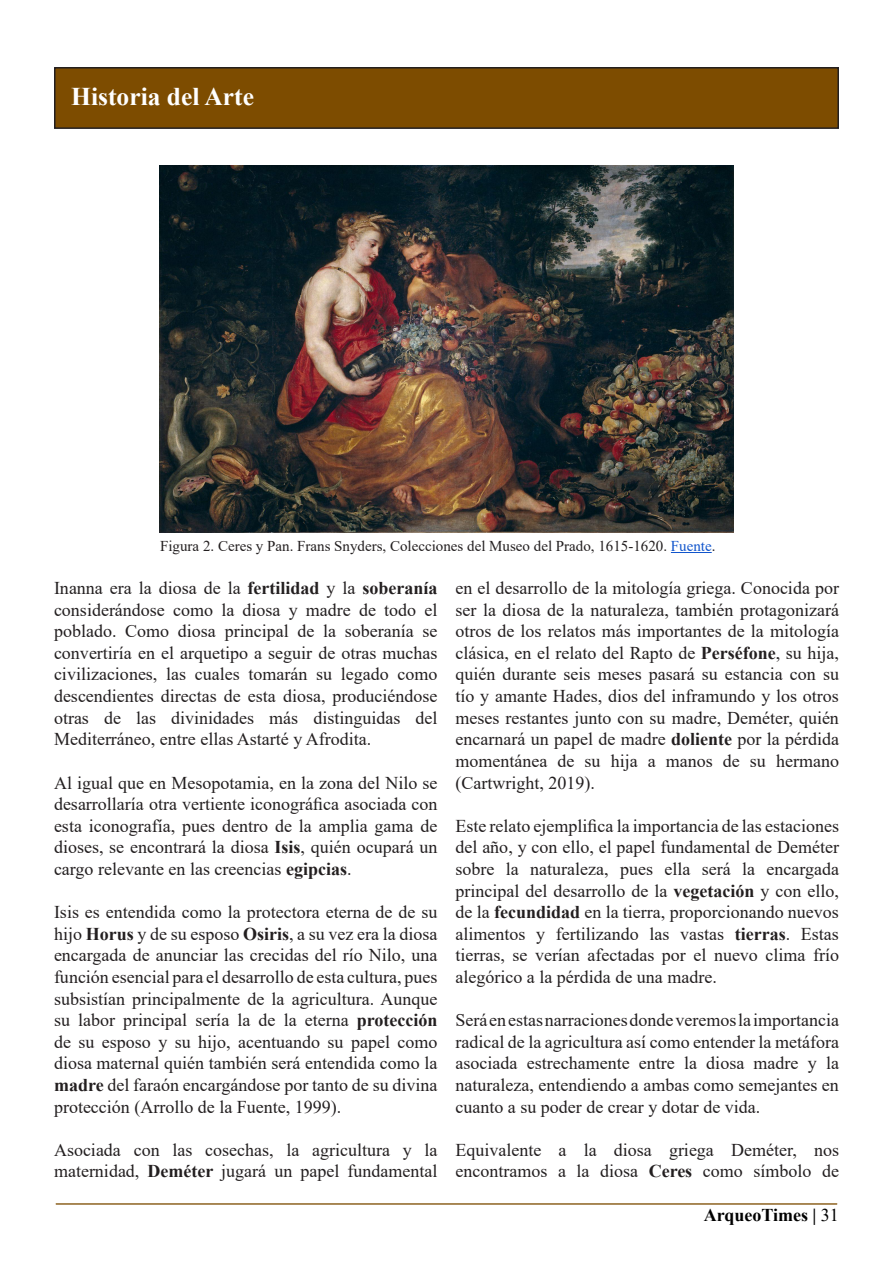
<style>
.page{position:relative;width:893px;height:1263px;background:#fff}
.page>*{position:absolute;margin:0;border:0;box-sizing:border-box;transform-origin:0 0}
.t1{font:700 25.5px "Times New Roman";color:#fff}
.t2{font:18px/21.6px "Times New Roman";color:#231f20;text-align:justify}
.t3{font:700 18px "Times New Roman";color:#000}
.t4{font:15px "Times New Roman";color:#231f20}
.s1{color:#15c}
.s2{font-weight:700}
.s3{font-weight:400}
</style>
<div class="page">
<svg style="left:55px;top:1203px;width:783px;height:2px;background:#a88857"></svg>
<div style="left:55px;top:68px;width:783px;height:60px;background:#7d4c00"></div>
<div style="left:54px;top:67px;width:785px;height:62px;border:2px solid #231f20"></div>
<img style="left:160px;top:166px;width:573px;height:367px">
<hr style="left:671px;top:552px;width:41px;height:1px;background:#15c">
<p class="t1" style="left:71px;top:78px;width:184px">Historia del Arte</p>
<p class="t4" style="left:160px;top:535px;width:557px">Figura 2. Ceres y Pan. Frans Snyders, Colecciones del Museo del Prado, 1615-1620. <span class="s1">Fuente</span>.</p>
<p class="t2" style="left:54px;top:577px;width:385px">Inanna era la diosa de la <span class="s2">fertilidad</span> y la <span class="s2">soberanía </span>considerándose como la diosa y madre de todo el poblado. Como diosa principal de la soberanía se convertiría en el arquetipo a seguir de otras muchas civilizaciones, las cuales tomarán su legado como descendientes directas de esta diosa, produciéndose otras de las divinidades más distinguidas del Mediterráneo, entre ellas Astarté y Afrodita.</p>
<p class="t2" style="left:54px;top:771px;width:385px">Al igual que en Mesopotamia, en la zona del Nilo se desarrollaría otra vertiente iconográfica asociada con esta iconografía, pues dentro de la amplia gama de dioses, se encontrará la diosa <span class="s2">Isis</span>, quién ocupará un cargo relevante en las creencias <span class="s2">egipcias</span>.</p>
<p class="t2" style="left:54px;top:901px;width:385px">Isis es entendida como la protectora eterna de de su hijo <span class="s2">Horus</span> y de su esposo <span class="s2">Osiris</span>, a su vez era la diosa encargada de anunciar las crecidas del río Nilo, una función esencial para el desarrollo de esta cultura, pues subsistían principalmente de la agricultura. Aunque su labor principal sería la de la eterna <span class="s2">protección </span>de su esposo y su hijo, acentuando su papel como diosa maternal quién también será entendida como la <span class="s2">madre</span> del faraón encargándose por tanto de su divina protección (Arrollo de la Fuente, 1999).</p>
<p class="t2" style="left:54px;top:1138px;width:385px">Asociada con las cosechas, la agricultura y la maternidad, <span class="s2">Deméter</span> jugará un papel fundamental</p>
<p class="t2" style="left:455px;top:577px;width:385px">en el desarrollo de la mitología griega. Conocida por ser la diosa de la naturaleza, también protagonizará otros de los relatos más importantes de la mitología clásica, en el relato del Rapto de <span class="s2">Perséfone</span>, su hija, quién durante seis meses pasará su estancia con su tío y amante Hades, dios del inframundo y los otros meses restantes junto con su madre, Deméter, quién encarnará un papel de madre <span class="s2">doliente</span> por la pérdida momentánea de su hija a manos de su hermano (Cartwright, 2019).</p>
<p class="t2" style="left:455px;top:814px;width:385px">Este relato ejemplifica la importancia de las estaciones del año, y con ello, el papel fundamental de Deméter sobre la naturaleza, pues ella será la encargada principal del desarrollo de la <span class="s2">vegetación</span> y con ello, de la <span class="s2">fecundidad</span> en la tierra, proporcionando nuevos alimentos y fertilizando las vastas <span class="s2">tierras</span>. Estas tierras, se verían afectadas por el nuevo clima frío alegórico a la pérdida de una madre.</p>
<p class="t2" style="left:455px;top:1009px;width:385px">Será en estas narraciones donde veremos la importancia radical de la agricultura así como entender la metáfora asociada estrechamente entre la diosa madre y la naturaleza, entendiendo a ambas como semejantes en cuanto a su poder de crear y dotar de vida.</p>
<p class="t2" style="left:455px;top:1138px;width:385px">Equivalente a la diosa griega Deméter, nos encontramos a la diosa <span class="s2">Ceres</span> como símbolo de</p>
<p class="t3" style="left:704px;top:1202px;width:137px">ArqueoTimes | <span class="s3">31</span></p>
</div>
